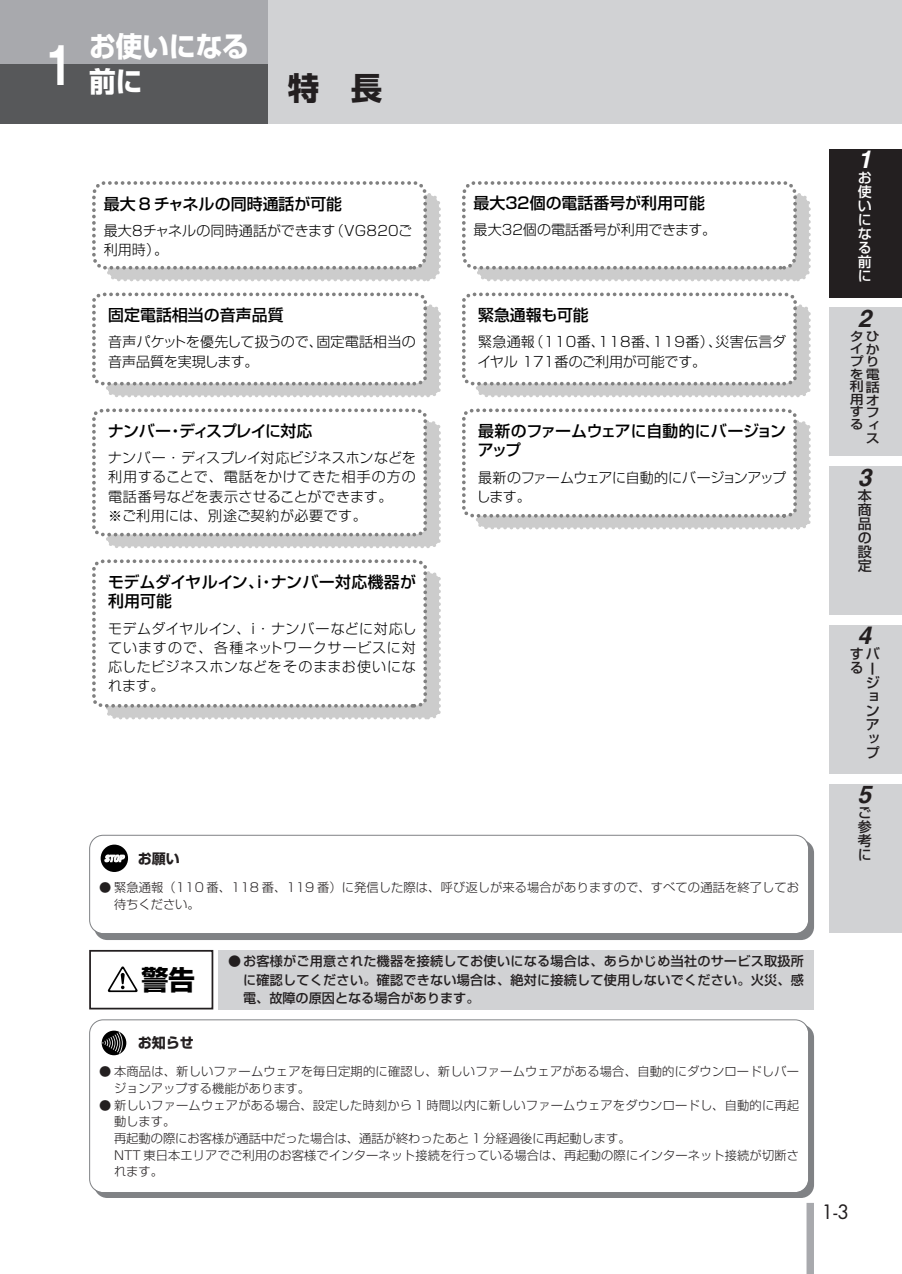
<style>
.page{position:relative;width:902px;height:1274px;background:#fff}
.page>*{position:absolute;margin:0;border:0;box-sizing:border-box;transform-origin:0 0}
.t1{font:700 31.5px "Shin Go";color:#231f20}
.t2{font:700 28px/35px "Shin Go";color:#fff;scale:.95 1}
.t3{font:700 26.95px "Shin Go";color:#000}
.t4{font:italic 700 24.5px "Helvetica";color:#231f20}
.t5{font:italic 700 24.5px "Helvetica";color:#fff}
.t6{font:19.25px "Futura";color:#231f20}
.t7{font:500 15.92px/19.4px "Shin Go";color:#000}
.t8{font:500 15.92px/19.4px "Shin Go";letter-spacing:-.025em;color:#000}
.t9{font:500 15.92px "Shin Go";letter-spacing:-.05em;color:#000}
.t10{font:300 14px/19.2px "Shin Go";letter-spacing:.015em;color:#000}
.t11{font:300 14px/19.2px "Shin Go";letter-spacing:-.025em;color:#000}
.t12{font:500 14px/14px "Shin Go";color:#231f20;text-align:justify}
.t13{font:500 14px/14px "Shin Go";color:#fff;text-align:justify}
.t14{font:700 14px "Shin Go";color:#231f20}
.t15{font:500 13.12px/18.4px "Shin Go";letter-spacing:.015em;color:#231f20;text-align:right}
.t16{font:500 12.6px/12.8px "Shin Go";letter-spacing:.125em;color:#231f20;text-align:right;scale:1.11 1}
.t17{font:300 12.25px/16.6px "Shin Go";letter-spacing:.01em;color:#231f20}
</style>
<div class="page">
<div style="left:0;top:0;width:901px;height:124px;background:#d1d2d4"></div>
<div style="left:806px;top:1203px;width:7px;height:71px;background:#a8a9ad"></div>
<div style="left:0;top:0;width:268px;height:69px;background:#a8a9ad"></div>
<div style="left:0;top:64px;width:268px;height:60px;background:#57585a"></div>
<div style="left:828px;top:149px;width:73px;height:149px;background:#231f20"></div>
<div style="left:828px;top:308px;width:73px;height:148px;background:#d1d2d4"></div>
<div style="left:828px;top:466px;width:73px;height:149px;background:#d1d2d4"></div>
<div style="left:828px;top:625px;width:73px;height:149px;background:#d1d2d4"></div>
<div style="left:828px;top:784px;width:73px;height:149px;background:#d1d2d4"></div>
<div style="left:106px;top:193px;width:334px;height:88px;background:#ccc;border:4px dashed #ccc;border-radius:12px"></div>
<div style="left:92px;top:181px;width:335px;height:89px;background:#fff;border:4px dashed #808080;border-radius:12px"></div>
<svg style="left:92px;top:292px;width:349px;height:106px"></svg>
<svg style="left:92px;top:408px;width:349px;height:140px"></svg>
<svg style="left:107px;top:571px;width:334px;height:149px;background:#d3d3d3"></svg>
<svg style="left:92px;top:559px;width:337px;height:150px"></svg>
<svg style="left:462px;top:408px;width:349px;height:122px"></svg>
<svg style="left:462px;top:292px;width:349px;height:106px"></svg>
<div style="left:475px;top:193px;width:335px;height:88px;background:#ccc;border:4px dashed #ccc;border-radius:12px"></div>
<div style="left:462px;top:181px;width:334px;height:89px;background:#fff;border:4px dashed #808080;border-radius:12px"></div>
<div style="left:94px;top:840px;width:719px;height:100px;background:#808285;border-radius:13px"></div>
<div style="left:90px;top:836px;width:718px;height:97px;background:#fff;border-radius:13px"></div>
<div style="left:89px;top:835px;width:719px;height:99px;border:1px solid #808285;border-radius:14px"></div>
<div style="left:101px;top:845px;width:27px;height:27px;background:#000;border-radius:50%"></div>
<svg style="left:105px;top:855px;width:20px;height:7px"></svg>
<div style="left:94px;top:1024px;width:719px;height:174px;background:#808285;border-radius:13px"></div>
<div style="left:90px;top:1020px;width:718px;height:172px;background:#fff;border-radius:13px"></div>
<div style="left:89px;top:1019px;width:719px;height:174px;border:1px solid #808285;border-radius:14px"></div>
<div style="left:102px;top:1031px;width:24px;height:24px;background:#000;border-radius:50%"></div>
<svg style="left:102px;top:1032px;width:21px;height:22px"></svg>
<div style="left:218px;top:950px;width:595px;height:59px;background:#d1d2d4"></div>
<svg style="left:108px;top:966px;width:30px;height:26px"></svg>
<div style="left:89px;top:950px;width:124px;height:59px;border:2px solid #231f20"></div>
<h2 class="t2" style="left:47px;top:33px;width:214px;text-indent:42px">お使いになる<br><sup>1</sup> 前に</h2>
<h1 class="t1" style="left:288px;top:76px;width:96px">特　長</h1>
<h3 class="t7" style="left:104px;top:196px;width:240px">最大 8 チャネルの同時通話が可能</h3>
<p class="t10" style="left:104px;top:223px;width:310px">最大8チャネルの同時通話ができます（VG820ご利用時）。</p>
<h3 class="t7" style="left:108px;top:307px;width:177px">固定電話相当の音声品質</h3>
<p class="t10" style="left:108px;top:334px;width:309px">音声パケットを優先して扱うので、固定電話相当の音声品質を実現します。</p>
<h3 class="t9" style="left:108px;top:425px;width:206px">ナンバー・ディスプレイに対応</h3>
<p class="t10" style="left:108px;top:450px;width:309px">ナンバー・ディスプレイ対応ビジネスホンなどを利用することで、電話をかけてきた相手の方の電話番号などを表示させることができます。<br>※ご利用には、別途ご契約が必要です。</p>
<h3 class="t7" style="left:108px;top:574px;width:309px">モデムダイヤルイン、i・ナンバー対応機器が利用可能</h3>
<p class="t10" style="left:108px;top:621px;width:310px;text-align:justify">モデムダイヤルイン、i・ナンバーなどに対応していますので、各種ネットワークサービスに対応したビジネスホンなどをそのままお使いになれます。</p>
<h3 class="t7" style="left:473px;top:195px;width:233px">最大32個の電話番号が利用可能</h3>
<p class="t10" style="left:473px;top:222px;width:244px">最大32個の電話番号が利用できます。</p>
<h3 class="t7" style="left:478px;top:307px;width:112px">緊急通報も可能</h3>
<p class="t10" style="left:477px;top:334px;width:310px">緊急通報（110番、118番、119番）、災害伝言ダイヤル 171番のご利用が可能です。</p>
<h3 class="t8" style="left:477px;top:423px;width:309px">最新のファームウェアに自動的にバージョンアップ</h3>
<p class="t11" style="left:476px;top:470px;width:311px">最新のファームウェアに自動的にバージョンアップします。</p>
<p class="t14" style="left:138px;top:853px;width:43px">お願い</p>
<p class="t17" style="left:114px;top:881px;width:686px;text-indent:-15px">● 緊急通報（110 番、118 番、119 番）に発信した際は、呼び返しが来る場合がありますので、すべての通話を終了してお待ちください。</p>
<h3 class="t3" style="left:141px;top:970px;width:55px">警告</h3>
<p class="t15" style="left:228px;top:953px;width:577px">●お客様がご用意された機器を接続してお使いになる場合は、あらかじめ当社のサービス取扱所に確認してください。確認できない場合は、絶対に接続して使用しないでください。火災、感</p>
<p class="t15" style="left:243px;top:990px;width:238px">電、故障の原因となる場合があります。</p>
<p class="t14" style="left:138px;top:1038px;width:57px">お知らせ</p>
<p class="t17" style="left:114px;top:1065px;width:686px;text-indent:-15px">● 本商品は、新しいファームウェアを毎日定期的に確認し、新しいファームウェアがある場合、自動的にダウンロードしバージョンアップする機能があります。</p>
<p class="t17" style="left:114px;top:1098px;width:686px;text-indent:-15px">● 新しいファームウェアがある場合、設定した時刻から 1 時間以内に新しいファームウェアをダウンロードし、自動的に再起動します。<br>再起動の際にお客様が通話中だった場合は、通話が終わったあと 1 分経過後に再起動します。<br>NTT 東日本エリアでご利用のお客様でインターネット接続を行っている場合は、再起動の際にインターネット接続が切断されます。</p>
<h3 class="t5" style="left:857px;top:151px;width:15px">1</h3>
<p class="t13" style="left:857px;top:173px;width:15px">お使いになる前に</p>
<h3 class="t4" style="left:857px;top:309px;width:15px">2</h3>
<p class="t16" style="left:849px;top:331px;width:28px">タひイかプりを電利話用オすフるィス</p>
<h3 class="t4" style="left:857px;top:468px;width:15px">3</h3>
<p class="t12" style="left:857px;top:490px;width:15px">本商品の設定</p>
<h3 class="t4" style="left:857px;top:627px;width:15px">4</h3>
<p class="t12" style="left:849px;top:649px;width:31px;text-align:right">すバるージョンアップ</p>
<h3 class="t4" style="left:857px;top:786px;width:15px">5</h3>
<p class="t12" style="left:857px;top:808px;width:15px">ご参考に</p>
<h3 class="t6" style="left:821px;top:1203px;width:29px">1-3</h3>
</div>
